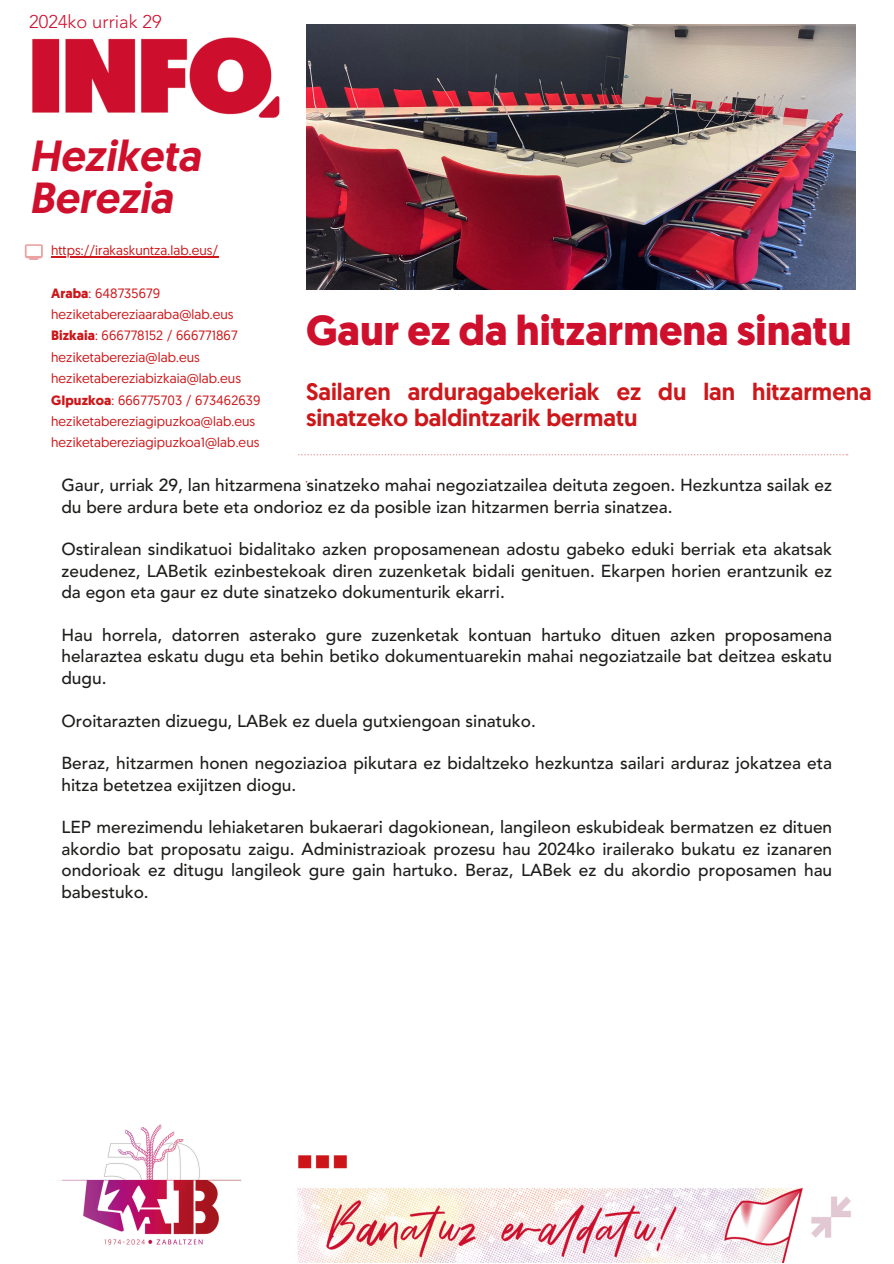
<style>
.page{position:relative;width:894px;height:1264px;background:#fff}
.page>*{position:absolute;margin:0;border:0;box-sizing:border-box;transform-origin:0 0}
.t1{font:italic 500 43.5px/41.7px "Geomanist";color:#cf102d}
.t2{font:700 42px "Geomanist";color:#cf102d}
.t3{font:500 23.85px/25.8px "Geomanist";color:#cd171a}
.t4{font:300 18.3px "Avenir LT Pro";letter-spacing:.005em;color:#cf102d}
.t5{font:500 17.25px/21.3px "Avenir LT Pro";color:#1d1d1b;text-align:justify}
.t6{font:13.5px/21.3px "Geomanist";letter-spacing:.005em;color:#cd171a}
.s1{font-weight:700}
</style>
<div class="page">
<img style="left:24px;top:24px;width:832px;height:1238px">
<svg style="left:25px;top:244px;width:18px;height:16px"></svg>
<svg style="left:298px;top:454px;width:550px;height:1px"></svg>
<img style="left:43px;top:1113px;width:215px;height:149px">
<img style="left:306px;top:24px;width:549px;height:266px">
<hr style="left:51px;top:256px;width:167px;height:1px;background:#cd171a">
<p class="t4" style="left:29px;top:14px;width:134px">2024ko urriak 29</p>
<p class="t1" style="left:29px;top:139px;width:172px">Heziketa<br>Berezia</p>
<h1 class="t6" style="left:51px;top:241px;width:169px">https://irakaskuntza.lab.eus/</h1>
<h2 class="t6" style="left:51px;top:284px;width:184px"><span class="s1">Araba</span>: 648735679 heziketabereziaaraba@lab.eus</h2>
<h3 class="t6" style="left:51px;top:326px;width:188px"><span class="s1">Bizkaia</span>: 666778152 / 666771867</h3>
<h3 class="t6" style="left:51px;top:348px;width:150px">heziketaberezia@lab.eus</h3>
<h3 class="t6" style="left:51px;top:369px;width:191px">heziketabereziabizkaia@lab.eus</h3>
<h3 class="t6" style="left:51px;top:390px;width:211px"><span class="s1">GIpuzkoa</span>: 666775703 / 673462639</h3>
<h3 class="t6" style="left:51px;top:412px;width:205px">heziketabereziagipuzkoa@lab.eus</h3>
<h3 class="t6" style="left:51px;top:433px;width:210px">heziketabereziagipuzkoa1@lab.eus</h3>
<p class="t2" style="left:306px;top:313px;width:546px">Gaur ez da hitzarmena sinatu</p>
<p class="t3" style="left:306px;top:381px;width:567px">Sailaren arduragabekeriak ez du lan hitzarmena sinatzeko baldintzarik bermatu</p>
<h4 class="t5" style="left:61px;top:476px;width:772px">Gaur, urriak 29, lan hitzarmena sinatzeko mahai negoziatzailea deituta zegoen. Hezkuntza sailak ez du bere ardura bete eta ondorioz ez da posible izan hitzarmen berria sinatzea.</h4>
<p class="t5" style="left:61px;top:540px;width:772px">Ostiralean sindikatuoi bidalitako azken proposamenean adostu gabeko eduki berriak eta akatsak zeudenez, LABetik ezinbestekoak diren zuzenketak bidali genituen. Ekarpen horien erantzunik ez da egon eta gaur ez dute sinatzeko dokumenturik ekarri.</p>
<h1 class="t5" style="left:61px;top:626px;width:772px">Hau horrela, datorren asterako gure zuzenketak kontuan hartuko dituen azken proposamena helaraztea eskatu dugu eta behin betiko dokumentuarekin mahai negoziatzaile bat deitzea eskatu dugu.</h1>
<p class="t5" style="left:61px;top:711px;width:476px">Oroitarazten dizuegu, LABek ez duela gutxiengoan sinatuko.</p>
<p class="t5" style="left:61px;top:754px;width:772px">Beraz, hitzarmen honen negoziazioa pikutara ez bidaltzeko hezkuntza sailari arduraz jokatzea eta hitza betetzea exijitzen diogu.</p>
<p class="t5" style="left:61px;top:818px;width:772px">LEP merezimendu lehiaketaren bukaerari dagokionean, langileon eskubideak bermatzen ez dituen akordio bat proposatu zaigu. Administrazioak prozesu hau 2024ko irailerako bukatu ez izanaren ondorioak ez ditugu langileok gure gain hartuko. Beraz, LABek ez du akordio proposamen hau babestuko.</p>
</div>
